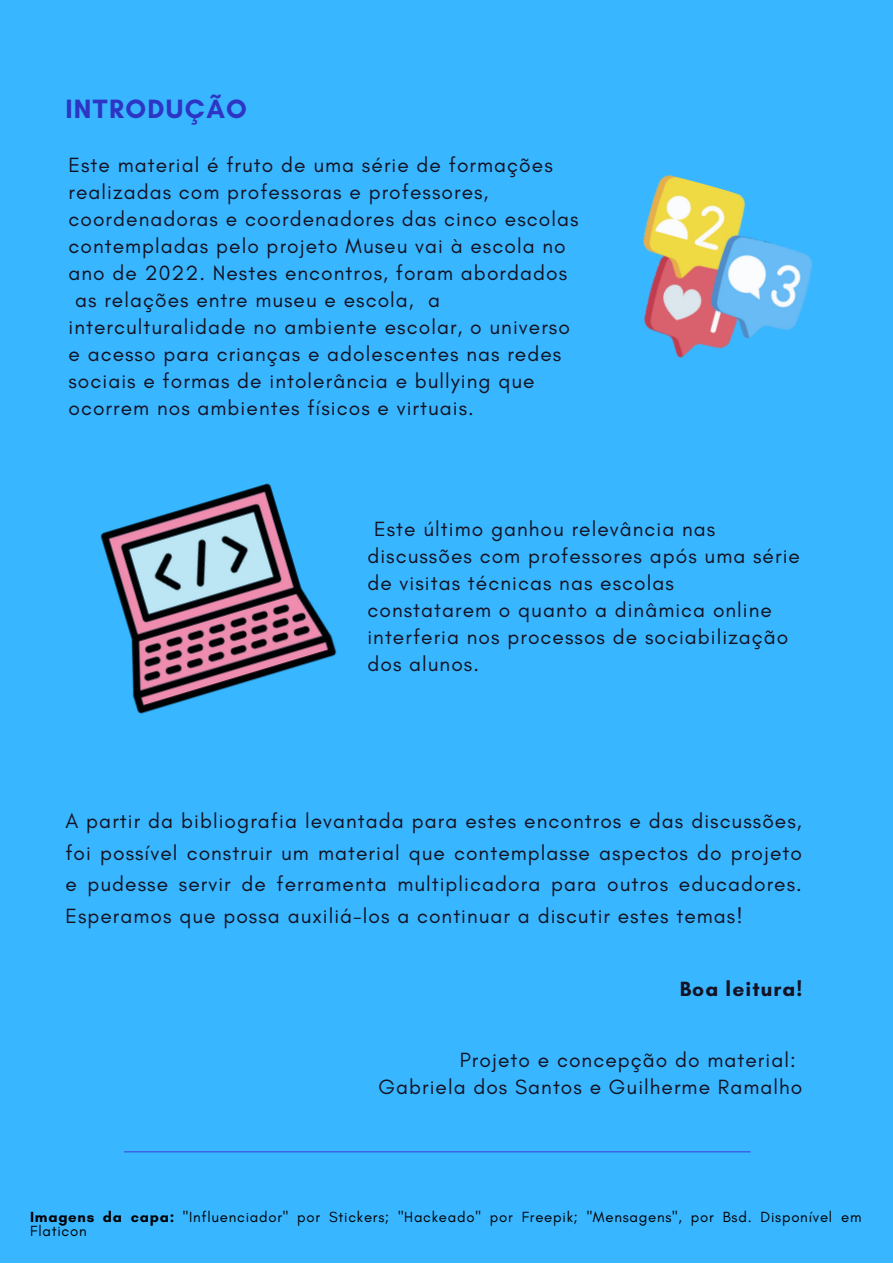
<style>
.page{position:relative;width:893px;height:1264px;background:#fff}
.page>*{position:absolute;margin:0;border:0;box-sizing:border-box;transform-origin:0 0}
.t1{font:700 27px "Glacial Indifference";letter-spacing:.05em;color:#2d36c4}
.t2{font:21px/27px "Glacial Indifference";letter-spacing:.05em;color:#141223}
.t3{font:700 21px "Glacial Indifference";letter-spacing:.05em;color:#141223}
.t4{font:15px/14.5px "Glacial Indifference";letter-spacing:.05em;color:#000}
.s1{font-weight:700}
</style>
<div class="page">
<div style="left:0;top:0;width:892px;height:1262px;background:#38b6ff"></div>
<img style="left:642px;top:175px;width:170px;height:183px">
<hr style="left:124px;top:1151px;width:626px;height:1px;background:#3f48e2">
<img style="left:100px;top:483px;width:237px;height:231px">
<p class="t1" style="left:65px;top:92px;width:183px">INTRODUÇÃO</p>
<p class="t2" style="left:68px;top:151px;width:486px">Este material é fruto de uma série de formações</p>
<p class="t2" style="left:68px;top:178px;width:421px">realizadas com professoras e professores,</p>
<p class="t2" style="left:68px;top:205px;width:511px">coordenadoras e coordenadores das cinco escolas</p>
<p class="t2" style="left:68px;top:232px;width:498px">contempladas pelo projeto Museu vai à escola no</p>
<p class="t2" style="left:68px;top:259px;width:500px">ano de 2022. Nestes encontros, foram abordados</p>
<p class="t2" style="left:75px;top:286px;width:366px">as relações entre museu e escola, a</p>
<p class="t2" style="left:68px;top:313px;width:503px">interculturalidade no ambiente escolar, o universo</p>
<p class="t2" style="left:68px;top:340px;width:494px">e acesso para crianças e adolescentes nas redes</p>
<p class="t2" style="left:68px;top:367px;width:467px">sociais e formas de intolerância e bullying que</p>
<p class="t2" style="left:68px;top:394px;width:407px">ocorrem nos ambientes físicos e virtuais.</p>
<p class="t2" style="left:367px;top:515px;width:434px;text-indent:7px">Este último ganhou relevância nas discussões com professores após uma série de visitas técnicas nas escolas constatarem o quanto a dinâmica online interferia nos processos de sociabilização dos alunos.</p>
<p class="t2" style="left:65px;top:805px;width:738px;line-height:31.5px;text-align:justify">A partir da bibliografia levantada para estes encontros e das discussões, foi possível construir um material que contemplasse aspectos do projeto e pudesse servir de ferramenta multiplicadora para outros educadores.<br>Esperamos que possa auxiliá-los a continuar a discutir estes temas!</p>
<p class="t3" style="left:679px;top:975px;width:124px">Boa leitura!</p>
<p class="t2" style="left:378px;top:1046px;width:425px;text-indent:81px">Projeto e concepção do material:<br>Gabriela dos Santos e Guilherme Ramalho</p>
<p class="t4" style="left:30px;top:1209px;width:832px"><span class="s1">Imagens da capa:</span> "Influenciador" por Stickers; "Hackeado" por Freepik; "Mensagens", por Bsd. Disponível em<br>Flaticon</p>
</div>
